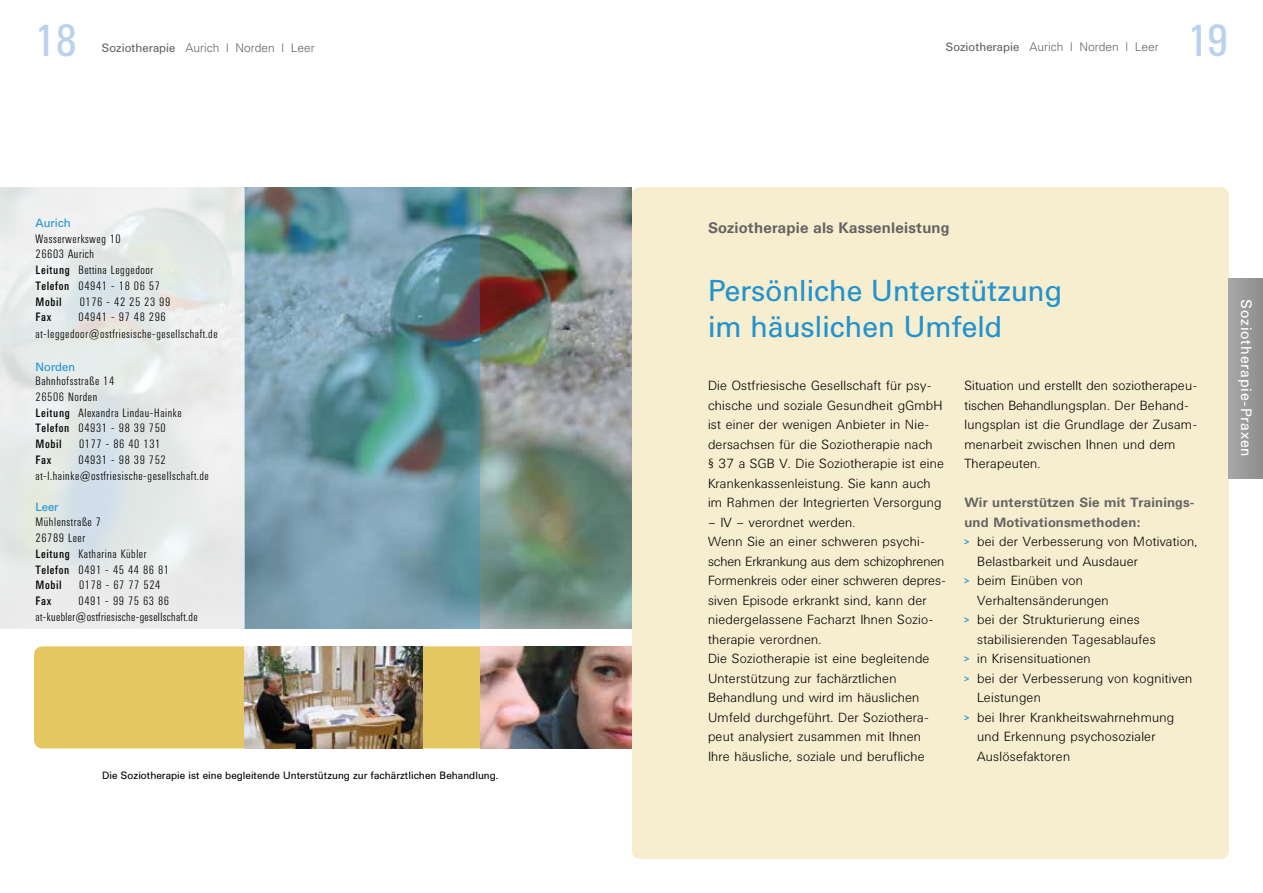
<style>
.page{position:relative;width:1263px;height:893px;background:#fff}
.page>*{position:absolute;margin:0;border:0;box-sizing:border-box;transform-origin:0 0}
.t1{font:45px "Univers Condensed BQ";color:#b9d2ed}
.t2{font:30px/36px "Univers BQ";color:#2293ce}
.t3{font:700 15px "Univers BQ";letter-spacing:.015em;color:#636362}
.t4{font:15px "Univers BQ";letter-spacing:.05em;color:#fff}
.t5{font:300 13.2px/19.5px "Univers BQ";letter-spacing:.015em;color:#000}
.t6{font:700 13.2px "Univers BQ";letter-spacing:.015em;color:#636362}
.t7{font:300 12px/15.8px "Univers Condensed BQ";letter-spacing:.05em;color:#000}
.t8{font:300 12px "Univers";color:#636362}
.t9{font:300 12px/15.8px "Univers Condensed BQ";letter-spacing:.03em;color:#000}
.t10{font:12px "Univers BQ";color:#2293ce}
.t11{font:12px "Univers Condensed BQ";letter-spacing:.05em;color:#000}
.t12{font:10.5px "Univers BQ";color:#000}
.s1{font-family:"Univers BQ";font-weight:400}
.s2{font-weight:400}
.s3{font-family:"Univers Condensed BQ";font-weight:700;font-size:9px;color:#2293ce}
</style>
<div class="page">
<div style="left:34px;top:646px;width:617px;height:102px;background:#e4c760;border-radius:9px"></div>
<div style="left:631px;top:187px;width:598px;height:672px;background:#f7edcf;border-radius:9px"></div>
<div style="left:1229px;top:279px;width:34px;height:199px;background:linear-gradient(to right,#a7a7a8,#8e8e8e)"></div>
<img style="left:244px;top:646px;width:179px;height:102px">
<img style="left:480px;top:646px;width:151px;height:102px">
<img style="left:244px;top:187px;width:387px;height:441px">
<svg style="left:0;top:187px;width:244px;height:441px;background:#e6eae9"></svg>
<svg style="left:245px;top:187px;width:235px;height:442px;background:#7098a6"></svg>
<h1 class="t1" style="left:34px;top:16px;width:45px">18</h1>
<p class="t8" style="left:102px;top:41px;width:215px"><span class="s1">Soziotherapie</span> Aurich | Norden | Leer</p>
<p class="t10" style="left:36px;top:216px;width:37px">Aurich</p>
<p class="t7" style="left:36px;top:231px;width:126px">Wasserwerksweg 10<br>26603 Aurich<br><span class="s2">Leitung</span> Bettina Leggedoor<br><span class="s2">Telefon</span> 04941 - 18 06 57<br><span class="s2">Mobil</span></p>
<p class="t7" style="left:80px;top:294px;width:92px">0176 - 42 25 23 99</p>
<p class="t7" style="left:36px;top:309px;width:184px;line-height:16.5px;text-indent:43px">04941 - 97 48 296 at-leggedoor@ostfriesische-gesellschaft.de</p>
<p class="t10" style="left:36px;top:360px;width:41px">Norden</p>
<p class="t7" style="left:36px;top:373px;width:148px">Bahnhofsstraße 14<br>26506 Norden<br><span class="s2">Leitung</span> Alexandra Lindau-Hainke<br><span class="s2">Telefon</span> 04931 - 98 39 750<br><span class="s2">Mobil</span></p>
<p class="t11" style="left:36px;top:311px;width:17px">Fax</p>
<p class="t7" style="left:79px;top:436px;width:83px">0177 - 86 40 131</p>
<p class="t7" style="left:36px;top:452px;width:175px;text-align:center">04931 - 98 39 752 at-l.hainke@ostfriesische-gesellschaft.de</p>
<p class="t10" style="left:36px;top:500px;width:25px">Leer</p>
<p class="t7" style="left:36px;top:515px;width:135px">Mühlenstraße 7<br>26789 Leer<br><span class="s2">Leitung</span> Katharina Kübler<br><span class="s2">Telefon</span> 0491 - 45 44 86 81<br><span class="s2">Mobil</span></p>
<p class="t11" style="left:36px;top:453px;width:17px">Fax</p>
<p class="t7" style="left:79px;top:578px;width:83px">0178 - 67 77 524</p>
<p class="t9" style="left:36px;top:593px;width:164px;text-indent:43px">0491 - 99 75 63 86 at-kuebler@ostfriesische-gesellschaft.de</p>
<p class="t11" style="left:36px;top:594px;width:17px">Fax</p>
<p class="t12" style="left:102px;top:769px;width:398px">Die Soziotherapie ist eine begleitende Unterstützung zur fachärztlichen Behandlung.</p>
<p class="t8" style="left:945px;top:39px;width:215px"><span class="s1">Soziotherapie</span> Aurich | Norden | Leer</p>
<h1 class="t1" style="left:1187px;top:16px;width:44px">19</h1>
<p class="t3" style="left:708px;top:219px;width:243px">Soziotherapie als Kassenleistung</p>
<h2 class="t2" style="left:708px;top:273px;width:356px">Persönliche Unterstützung im häuslichen Umfeld</h2>
<p class="t5" style="left:708px;top:376px;width:238px">Die Ostfriesische Gesellschaft für psy&shy;chische und soziale Gesundheit gGmbH ist einer der wenigen Anbieter in Nie&shy;dersachsen für die Soziotherapie nach<br>§ 37 a SGB V. Die Soziotherapie ist eine Krankenkassenleistung. Sie kann auch im Rahmen der Integrierten Versorgung</p>
<p class="t5" style="left:708px;top:513px;width:240px">– IV – verordnet werden.<br>Wenn Sie an einer schweren psychi&shy;schen Erkrankung aus dem schizophrenen Formenkreis oder einer schweren depres&shy;siven Episode erkrankt sind, kann der niedergelassene Facharzt Ihnen Sozio&shy;therapie verordnen.<br>Die Soziotherapie ist eine begleitende Unterstützung zur fachärztlichen Behandlung und wird im häuslichen Umfeld durchgeführt. Der Soziothera&shy;peut analysiert zusammen mit Ihnen<br>Ihre häusliche, soziale und berufliche</p>
<p class="t5" style="left:964px;top:376px;width:234px">Situation und erstellt den soziotherapeu&shy;tischen Behandlungsplan. Der Behand&shy;lungsplan ist die Grundlage der Zusam&shy;menarbeit zwischen Ihnen und dem Therapeuten.</p>
<p class="t6" style="left:964px;top:495px;width:232px">Wir unterstützen Sie mit Trainings-</p>
<p class="t6" style="left:964px;top:514px;width:177px">und Motivationsmethoden:</p>
<p class="t5" style="left:964px;top:532px;width:234px"><span class="s3">&gt;</span> bei der Verbesserung von Motivation,</p>
<p class="t5" style="left:977px;top:552px;width:162px">Belastbarkeit und Ausdauer</p>
<p class="t5" style="left:964px;top:571px;width:120px"><span class="s3">&gt;</span> beim Einüben von</p>
<p class="t5" style="left:977px;top:591px;width:133px">Verhaltensänderungen</p>
<p class="t5" style="left:964px;top:610px;width:177px"><span class="s3">&gt;</span> bei der Strukturierung eines</p>
<p class="t5" style="left:977px;top:630px;width:180px">stabilisierenden Tagesablaufes</p>
<p class="t5" style="left:964px;top:649px;width:128px"><span class="s3">&gt;</span> in Krisensituationen</p>
<p class="t5" style="left:964px;top:669px;width:229px"><span class="s3">&gt;</span> bei der Verbesserung von kognitiven</p>
<p class="t5" style="left:977px;top:688px;width:65px">Leistungen</p>
<p class="t5" style="left:964px;top:708px;width:211px"><span class="s3">&gt;</span> bei Ihrer Krankheitswahrnehmung</p>
<p class="t5" style="left:977px;top:727px;width:180px">und Erkennung psychosozialer</p>
<p class="t5" style="left:977px;top:747px;width:94px">Auslösefaktoren</p>
<p class="t4" style="left:1255px;top:299px;width:159px;rotate:90deg">Soziotherapie-Praxen</p>
</div>
